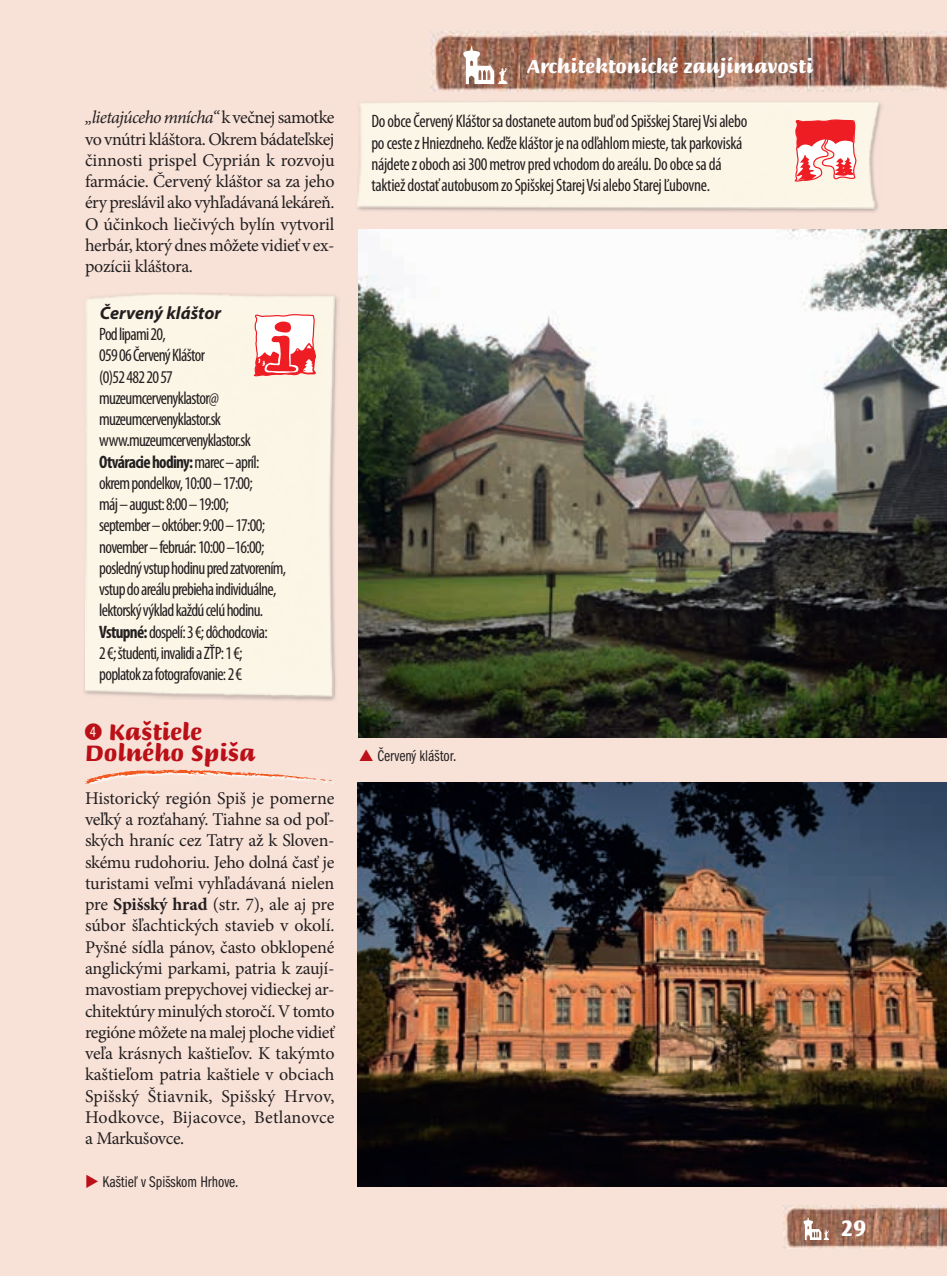
<style>
.page{position:relative;width:947px;height:1276px;background:#f8e2d8}
.page>*{position:absolute;margin:0;border:0;box-sizing:border-box;transform-origin:0 0}
.t1{font:24px/21.2px "Slovensko script";color:#bb1018}
.t2{font:900 24px "Briem Script Std";color:#fff;scale:.96 1}
.t3{font:20px "Slovensko script";color:#fff}
.t4{font:18px/21.2px "Minion Pro";letter-spacing:-.02em;color:#231f20;text-align:justify}
.t5{font:condensed 18px/21.2px "Myriad Pro";letter-spacing:-.04em;color:#231f20;scale:.96 1}
.t6{font:condensed 18px/21.2px "Myriad Pro";letter-spacing:-.02em;color:#231f20;scale:.96 1}
.t7{font:italic 700 18px "Myriad Pro";color:#231f20}
.t8{font:16px "Franklin Got Itc TOT Boo Com";color:#231f20}
.s1{font-style:italic}
.s2{font-weight:700}
.s3{font-family:"cislavkulach"}
.s4{color:#bb1018}
</style>
<div class="page">
<img style="left:359px;top:230px;width:588px;height:508px">
<img style="left:85px;top:770px;width:247px;height:14px">
<img style="left:357px;top:782px;width:590px;height:404px">
<img style="left:84px;top:295px;width:254px;height:406px">
<div style="left:85px;top:293px;width:249px;height:404px;background:#fbf6e6"></div>
<img style="left:357px;top:103px;width:525px;height:109px">
<div style="left:357px;top:102px;width:522px;height:106px;background:#fbf6e6"></div>
<svg style="left:253px;top:306px;width:65px;height:79px;background:#f8b4b1"></svg>
<svg style="left:794px;top:112px;width:63px;height:76px;background:#f69d9a"></svg>
<img style="left:431px;top:32px;width:516px;height:60px">
<img style="left:784px;top:1205px;width:163px;height:43px">
<svg style="left:800px;top:1217px;width:30px;height:22px"></svg>
<svg style="left:458px;top:46px;width:51px;height:37px;background:#bc9b8e"></svg>
<p class="t4" style="left:85px;top:107px;width:251px"><span class="s1">„lietajúceho mnícha“</span> k večnej samotke vo vnútri kláštora. Okrem bádateľskej činnosti prispel Cyprián k rozvoju farmácie. Červený kláštor sa za jeho éry preslávil ako vyhľadávaná lekáreň.<br>O účinkoch liečivých bylín vytvoril herbár, ktorý dnes môžete vidieť v ex&shy;pozícii kláštora.</p>
<p class="t7" style="left:100px;top:301px;width:123px">Červený kláštor</p>
<p class="t5" style="left:99px;top:323px;width:196px">Pod lipami 20,<br>059 06 Červený Kláštor<br>(0)52 482 20 57 muzeumcervenyklastor@ muzeumcervenyklastor.sk www.muzeumcervenyklastor.sk<br><span class="s2">Otváracie hodiny:</span> marec – apríl: okrem pondelkov, 10:00 – 17:00;<br>máj – august: 8:00 – 19:00;<br>september – október: 9:00 – 17:00; november – február: 10:00 –16:00; posledný vstup hodinu pred zatvorením, vstup do areálu prebieha individuálne, lektorský výklad každú celú hodinu.<br><span class="s2">Vstupné:</span> dospelí: 3 €; dôchodcovia:<br>2 €; študenti, invalidi a ZŤP: 1 €; poplatok za fotografovanie: 2 €</p>
<h1 class="t1" style="left:85px;top:720px;width:172px"><span class="s3">D</span> Kaštiele<br>Dolného Spiša</h1>
<p class="t4" style="left:85px;top:787px;width:251px">Historický región Spiš je pomerne veľký a rozťahaný. Tiahne sa od poľ&shy;ských hraníc cez Tatry až k Sloven&shy;skému rudohoriu. Jeho dolná časť je turistami veľmi vyhľadávaná nielen pre <span class="s2">Spišský hrad</span> (str. 7), ale aj pre súbor šľachtických stavieb v okolí.<br>Pyšné sídla pánov, často obklopené anglickými parkami, patria k zaují&shy;mavostiam prepychovej vidieckej ar&shy;chitektúry minulých storočí. V tomto regióne môžete na malej ploche vidieť veľa krásnych kaštieľov. K takýmto kaštieľom patria kaštiele v obciach Spišský Štiavnik, Spišský Hrvov, Hodkovce, Bijacovce, Betlanovce a Markušovce.</p>
<p class="t8" style="left:85px;top:1172px;width:155px"><span class="s4">◆</span> Kaštieľ v Spišskom Hrhove.</p>
<p class="t3" style="left:527px;top:53px;width:287px">Architektonické zaujímavosti</p>
<p class="t6" style="left:371px;top:111px;width:393px">Do obce Červený Kláštor sa dostanete autom buď od Spišskej Starej Vsi alebo po ceste z Hniezdneho. Keďže kláštor je na odľahlom mieste, tak parkoviská nájdete z oboch asi 300 metrov pred vchodom do areálu. Do obce sa dá taktiež dostať autobusom zo Spišskej Starej Vsi alebo Starej Ľubovne.</p>
<p class="t8" style="left:377px;top:747px;width:80px">Červený kláštor.</p>
<h1 class="t2" style="left:841px;top:1215px;width:28px">29</h1>
</div>
